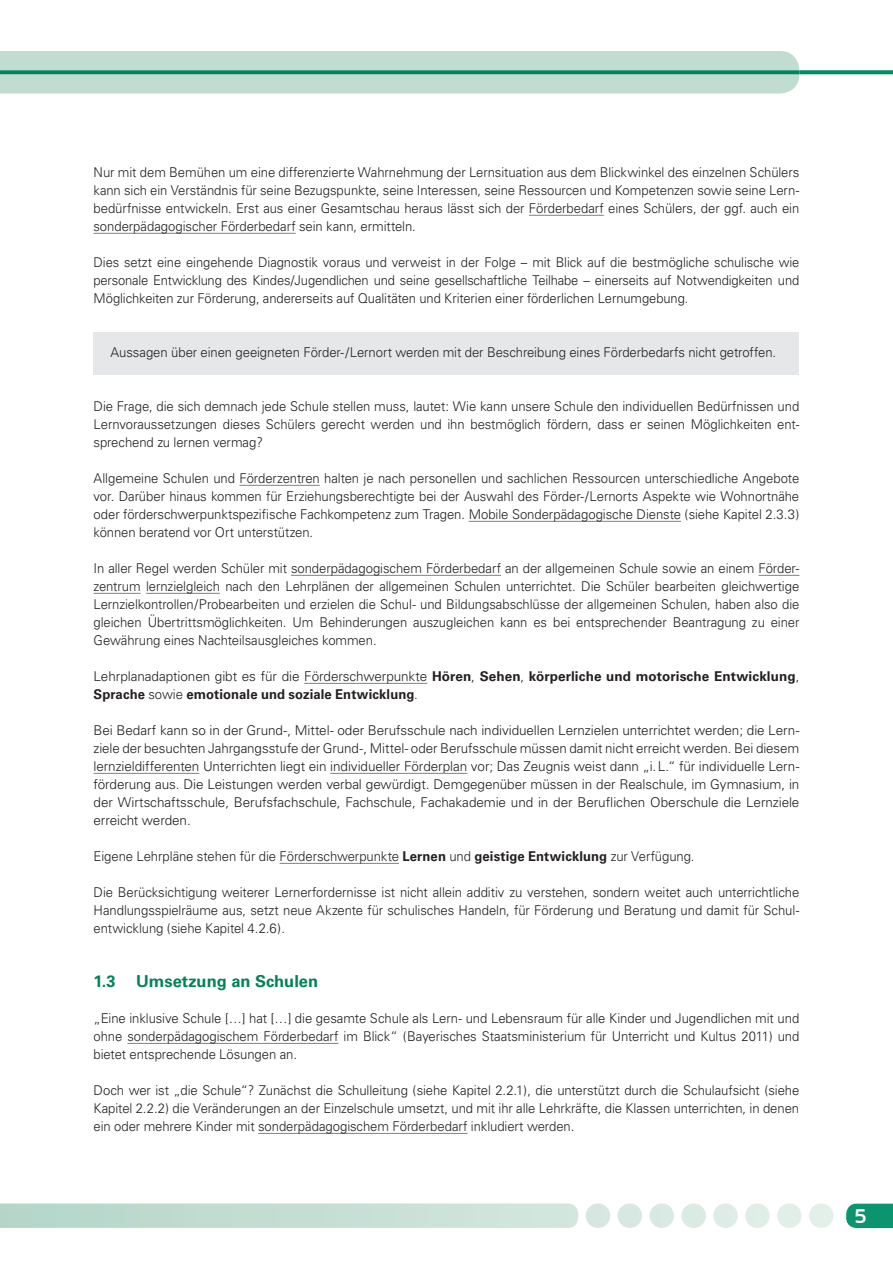
<style>
.page{position:relative;width:893px;height:1263px;background:#fff}
.page>*{position:absolute;margin:0;border:0;box-sizing:border-box;transform-origin:0 0}
.t1{font:700 19.5px "Sansation";color:#fff}
.t2{font:700 16.5px "Univers";color:#008356}
.t3{font:300 13.5px/18px "Univers";letter-spacing:-.01em;color:#231f20;text-align:justify}
.t4{font:300 13.5px/18px "Univers";letter-spacing:-.01em;color:#231f20;text-align:justify;scale:.96 1}
.t5{font:700 13.5px/18px "Univers";letter-spacing:.005em;color:#231f20}
.s1{font-weight:300}
.s2{font-weight:700}
</style>
<div class="page">
<svg style="left:846px;top:1204px;width:47px;height:24px"></svg>
<div style="left:618px;top:1203px;width:24px;height:25px;background:#d6e8e1;border-radius:50%"></div>
<div style="left:809px;top:1203px;width:24px;height:25px;background:#e3f0ea;border-radius:50%"></div>
<div style="left:586px;top:1203px;width:24px;height:25px;background:#d5e7e0;border-radius:50%"></div>
<div style="left:649px;top:1203px;width:25px;height:25px;background:#d9eae3;border-radius:50%"></div>
<div style="left:777px;top:1203px;width:24px;height:25px;background:#e1efe9;border-radius:50%"></div>
<div style="left:745px;top:1203px;width:25px;height:25px;background:#e0eee8;border-radius:50%"></div>
<div style="left:681px;top:1203px;width:25px;height:25px;background:#daebe4;border-radius:50%"></div>
<div style="left:713px;top:1203px;width:25px;height:25px;background:#ddece6;border-radius:50%"></div>
<svg style="left:0;top:1203px;width:578px;height:25px;background:#c5ded4"></svg>
<svg style="left:0;top:51px;width:893px;height:43px;background:#b6d7cb"></svg>
<hr style="left:529px;top:215px;width:75px;height:1px;background:#808285">
<hr style="left:94px;top:233px;width:202px;height:1px;background:#808285">
<hr style="left:239px;top:485px;width:81px;height:1px;background:#808285">
<hr style="left:469px;top:521px;width:212px;height:1px;background:#808285">
<hr style="left:291px;top:575px;width:210px;height:1px;background:#808285">
<hr style="left:759px;top:575px;width:40px;height:1px;background:#808285">
<hr style="left:94px;top:593px;width:47px;height:1px;background:#808285">
<hr style="left:146px;top:593px;width:74px;height:1px;background:#808285">
<hr style="left:304px;top:683px;width:123px;height:1px;background:#808285">
<hr style="left:280px;top:863px;width:119px;height:1px;background:#808285">
<hr style="left:127px;top:1043px;width:211px;height:1px;background:#808285">
<hr style="left:258px;top:1133px;width:210px;height:1px;background:#808285">
<div style="left:94px;top:333px;width:705px;height:42px;background:#e6e7e9"></div>
<hr style="left:94px;top:773px;width:105px;height:1px;background:#808285">
<hr style="left:330px;top:773px;width:137px;height:1px;background:#808285">
<p class="t3" style="left:94px;top:164px;width:707px">Nur mit dem Bemühen um eine differenzierte Wahrnehmung der Lernsituation aus dem Blickwinkel des einzelnen Schülers kann sich ein Verständnis für seine Bezugspunkte, seine Interessen, seine Ressourcen und Kompetenzen sowie seine Lern&shy;bedürfnisse entwickeln. Erst aus einer Gesamtschau heraus lässt sich der Förderbedarf eines Schülers, der ggf. auch ein sonderpädagogischer Förderbedarf sein kann, ermitteln.</p>
<p class="t4" style="left:94px;top:254px;width:737px">Dies setzt eine eingehende Diagnostik voraus und verweist in der Folge – mit Blick auf die bestmögliche schulische wie personale Entwicklung des Kindes/Jugendlichen und seine gesellschaftliche Teilhabe – einerseits auf Not wendig keiten und Möglichkeiten zur Förderung, andererseits auf Qualitäten und Kriterien einer förderlichen Lernumgebung.</p>
<p class="t3" style="left:111px;top:344px;width:667px">Aussagen über einen geeigneten Förder-/Lernort werden mit der Beschreibung eines Förderbedarfs nicht getroffen.</p>
<p class="t3" style="left:94px;top:398px;width:707px">Die Frage, die sich demnach jede Schule stellen muss, lautet: Wie kann unsere Schule den individuellen Bedürfnissen und Lernvoraussetzungen dieses Schülers gerecht werden und ihn bestmöglich fördern, dass er seinen Möglichkeiten ent&shy;sprechend zu lernen vermag?</p>
<p class="t3" style="left:94px;top:470px;width:707px">Allgemeine Schulen und Förderzentren halten je nach personellen und sachlichen Ressourcen unterschiedliche Angebote vor. Darüber hinaus kommen für Erziehungsberechtigte bei der Auswahl des Förder-/Lernorts Aspekte wie Wohnortnähe oder förderschwerpunktspezifische Fachkompetenz zum Tragen. Mobile Sonderpädagogische Dienste (siehe Kapitel 2.3.3) können beratend vor Ort unterstützen.</p>
<p class="t3" style="left:94px;top:560px;width:707px">In aller Regel werden Schüler mit sonderpädagogischem Förderbedarf an der allgemeinen Schule sowie an einem Förder&shy;zentrum lernzielgleich nach den Lehrplänen der allgemeinen Schulen unterrichtet. Die Schüler bearbeiten gleichwertige Lernzielkontrollen/Probearbeiten und erzielen die Schul- und Bildungsabschlüsse der allgemeinen Schulen, haben also die gleichen Übertrittsmöglichkeiten. Um Behinderungen auszugleichen kann es bei entsprechen der Beantragung zu einer Gewährung eines Nachteilsausgleiches kommen.</p>
<p class="t5" style="left:94px;top:668px;width:707px"><span class="s1">Lehrplanadaptionen gibt es für die Förderschwerpunkte</span> Hören<span class="s1">,</span> Sehen<span class="s1">,</span> körperliche und motorische Entwicklung<span class="s1">,<br></span>Sprache <span class="s1">sowie</span> emotionale und soziale Entwicklung<span class="s1">.</span></p>
<p class="t3" style="left:94px;top:722px;width:707px">Bei Bedarf kann so in der Grund-, Mittel- oder Berufsschule nach individuellen Lernzielen unterrichtet werden; die Lern&shy;ziele der besuchten Jahrgangsstufe der Grund-, Mittel- oder Berufsschule müssen damit nicht erreicht werden. Bei diesem lernzieldifferenten Unterrichten liegt ein individueller Förderplan vor; Das Zeugnis weist dann „i. L.“ für individuelle Lern&shy;förderung aus. Die Leistungen werden verbal gewürdigt. Demgegenüber müssen in der Realschule, im Gymnasium, in der Wirtschaftsschule, Berufsfachschule, Fachschule, Fachakademie und in der Beruflichen Oberschule die Lernziele erreicht werden.</p>
<p class="t3" style="left:94px;top:848px;width:603px">Eigene Lehrpläne stehen für die Förderschwerpunkte <span class="s2">Lernen</span> und <span class="s2">geistige Entwicklung</span> zur Verfügung.</p>
<p class="t3" style="left:94px;top:884px;width:707px">Die Berücksichtigung weiterer Lernerfordernisse ist nicht allein additiv zu verstehen, sondern weitet auch unterrichtliche Handlungsspielräume aus, setzt neue Akzente für schulisches Handeln, für Förderung und Beratung und damit für Schul&shy;entwicklung (siehe Kapitel 4.2.6).</p>
<h4 class="t2" style="left:94px;top:975px;width:226px">1.3 Umsetzung an Schulen</h4>
<p class="t3" style="left:94px;top:1010px;width:707px">„Eine inklusive Schule […] hat […] die gesamte Schule als Lern- und Lebensraum für alle Kinder und Jugendlichen mit und ohne sonderpädagogischem Förderbedarf im Blick“ (Bayerisches Staatsministerium für Unterricht und Kultus 2011) und bietet entsprechende Lösungen an.</p>
<p class="t3" style="left:94px;top:1082px;width:707px">Doch wer ist „die Schule“? Zunächst die Schulleitung (siehe Kapitel 2.2.1), die unterstützt durch die Schulaufsicht (siehe Kapitel 2.2.2) die Veränderungen an der Einzelschule umsetzt, und mit ihr alle Lehrkräfte, die Klassen unterrichten, in denen ein oder mehrere Kinder mit sonderpädagogischem Förderbedarf inkludiert werden.</p>
<h1 class="t1" style="left:855px;top:1209px;width:13px">5</h1>
</div>
